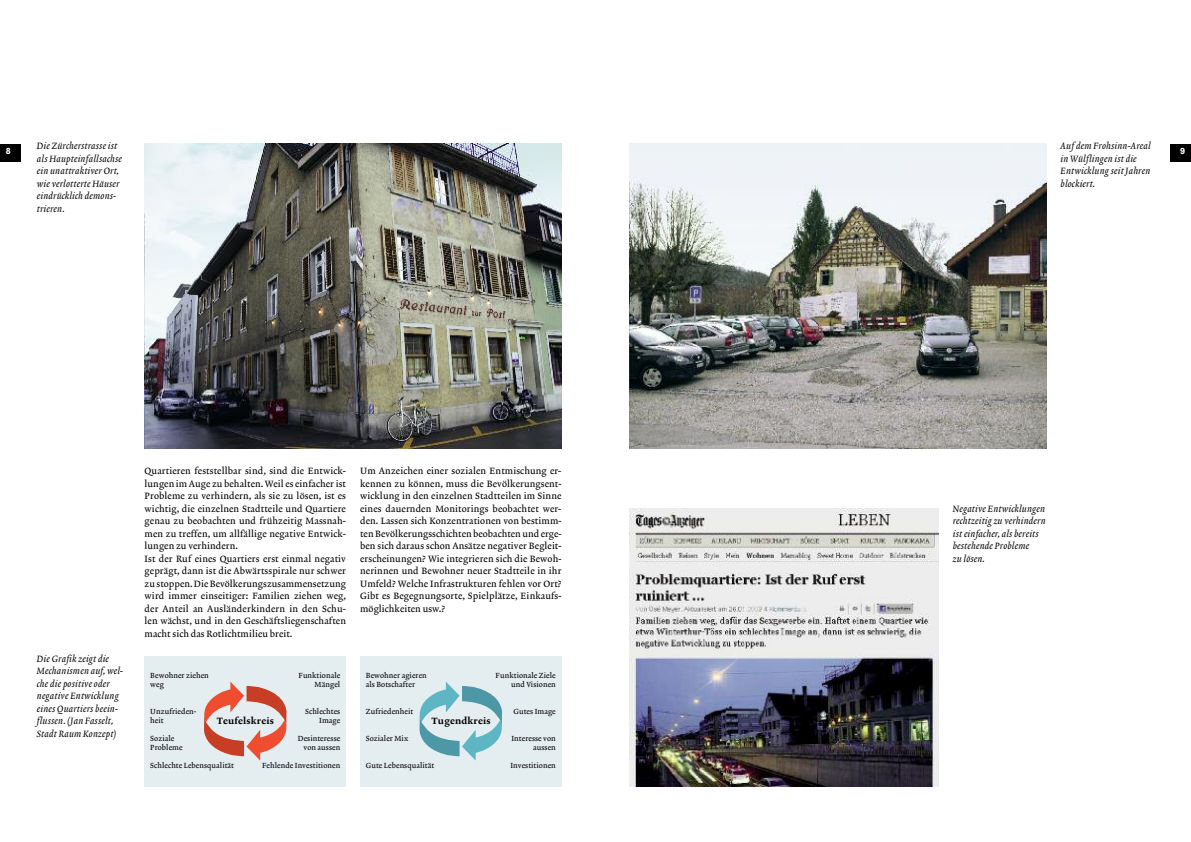
<style>
.page{position:relative;width:1191px;height:842px;background:#fff}
.page>*{position:absolute;margin:0;border:0;box-sizing:border-box;transform-origin:0 0}
.t1{font:9.2px/12.5px "Lexicon No 2 Roman A Txt";letter-spacing:.015em;color:#000}
.t2{font:9.2px/12.5px "Lexicon No 2 Italic A Txt";letter-spacing:.02em;color:#000}
.t3{font:9.2px "Lexicon No 2 Roman D Txt";letter-spacing:.025em;color:#000}
.t4{font:700 9px "Akzidenz Grotesk BE";color:#fff}
.t5{font:7.5px/9px "Lexicon No 2 Roman A Txt";letter-spacing:.01em;color:#000;text-align:right}
</style>
<div class="page">
<div style="left:360px;top:656px;width:201px;height:130px;background:#e4edf0"></div>
<svg style="left:419px;top:682px;width:83px;height:78px"></svg>
<img style="left:629px;top:144px;width:417px;height:305px">
<img style="left:145px;top:144px;width:416px;height:305px">
<div style="left:1169px;top:144px;width:22px;height:18px;background:#000"></div>
<div style="left:0;top:144px;width:21px;height:18px;background:#000"></div>
<img style="left:629px;top:509px;width:309px;height:278px">
<div style="left:145px;top:656px;width:201px;height:130px;background:#e4edf0"></div>
<svg style="left:204px;top:682px;width:82px;height:78px"></svg>
<p class="t2" style="left:37px;top:141px;width:87px">Die Zürcherstrasse ist als Haupteinfallsachse ein unattraktiver Ort, wie verlotterte Häuser eindrücklich demons&shy;trieren.</p>
<p class="t2" style="left:1060px;top:141px;width:92px">Auf dem Frohsinn-Areal in Wülflingen ist die<br>Entwicklung seit Jahren blockiert.</p>
<p class="t4" style="left:6px;top:148px;width:7px">8</p>
<p class="t4" style="left:1180px;top:148px;width:7px">9</p>
<p class="t2" style="left:37px;top:653px;width:88px">Die Grafik zeigt die<br>Mechanismen auf, wel&shy;che die positive oder negative Entwicklung eines Quartiers beein&shy;flussen. (Jan Fasselt,<br>Stadt Raum Konzept)</p>
<p class="t1" style="left:145px;top:466px;width:203px">Quartieren feststellbar sind, sind die Entwick&shy;lungen im Auge zu behalten.Weil es einfacher ist Probleme zu verhindern, als sie zu lösen, ist es wichtig, die einzelnen Stadtteile und Quartiere genau zu beobachten und frühzeitig Massnah&shy;men zu treffen, um allfällige negative Entwick&shy;lungen zu verhindern.<br>Ist der Ruf eines Quartiers erst einmal negativ geprägt, dann ist die Abwärtsspirale nur schwer zu stoppen.DieBevölkerungszusammensetzung wird immer einseitiger: Familien ziehen weg, der Anteil an Ausländerkindern in den Schu&shy;len wächst, und in den Geschäftsliegenschaften macht sich das Rotlichtmilieu breit.</p>
<p class="t1" style="left:360px;top:466px;width:203px;text-align:justify">Um Anzeichen einer sozialen Entmischung er&shy;kennen zu können, muss die Bevölkerungsent&shy;wicklung in den einzelnen Stadtteilen im Sinne eines dauernden Monitorings beobachtet wer&shy;den. Lassen sich Konzentrationen von bestimm&shy;tenBevölkerungsschichten beobachten und erge&shy;ben sich daraus schon Ansätze negativer Begleit&shy;erscheinungen? Wie integrieren sich die Bewoh&shy;nerinnen und Bewohner neuer Stadtteile in ihr Umfeld? Welche Infrastrukturen fehlen vor Ort?<br>Gibt es Begegnungsorte, Spielplätze, Einkaufs&shy;möglichkeiten usw.?</p>
<p class="t5" style="left:298px;top:671px;width:43px">Funktionale<br>Mängel</p>
<p class="t5" style="left:305px;top:707px;width:37px">Schlechtes<br>Image</p>
<p class="t5" style="left:298px;top:734px;width:44px">Desinteresse von aussen</p>
<p class="t5" style="left:262px;top:761px;width:79px">Fehlende Investitionen</p>
<p class="t5" style="left:150px;top:671px;width:60px;text-align:left">Bewohner ziehen weg</p>
<p class="t5" style="left:150px;top:707px;width:48px;text-align:left">Unzufrieden&shy;heit</p>
<p class="t5" style="left:150px;top:734px;width:34px;text-align:left">Soziale<br>Probleme</p>
<p class="t5" style="left:150px;top:761px;width:85px">Schlechte Lebensqualität</p>
<p class="t5" style="left:366px;top:671px;width:63px;text-align:left">Bewohner agieren als Botschafter</p>
<p class="t5" style="left:366px;top:707px;width:49px">Zufriedenheit</p>
<p class="t5" style="left:366px;top:734px;width:44px">Sozialer Mix</p>
<p class="t5" style="left:366px;top:761px;width:70px">Gute Lebensqualität</p>
<p class="t5" style="left:495px;top:671px;width:62px">Funktionale Ziele und Visionen</p>
<p class="t5" style="left:513px;top:707px;width:44px">Gutes Image</p>
<p class="t5" style="left:511px;top:734px;width:46px">Interesse von aussen</p>
<p class="t5" style="left:510px;top:761px;width:47px">Investitionen</p>
<p class="t3" style="left:217px;top:718px;width:59px">Teufelskreis</p>
<p class="t3" style="left:431px;top:718px;width:61px">Tugendkreis</p>
<p class="t2" style="left:952px;top:503px;width:94px">Negative Entwicklungen rechtzeitig zu verhindern ist einfacher, als bereits bestehende Probleme<br>zu lösen.</p>
</div>
